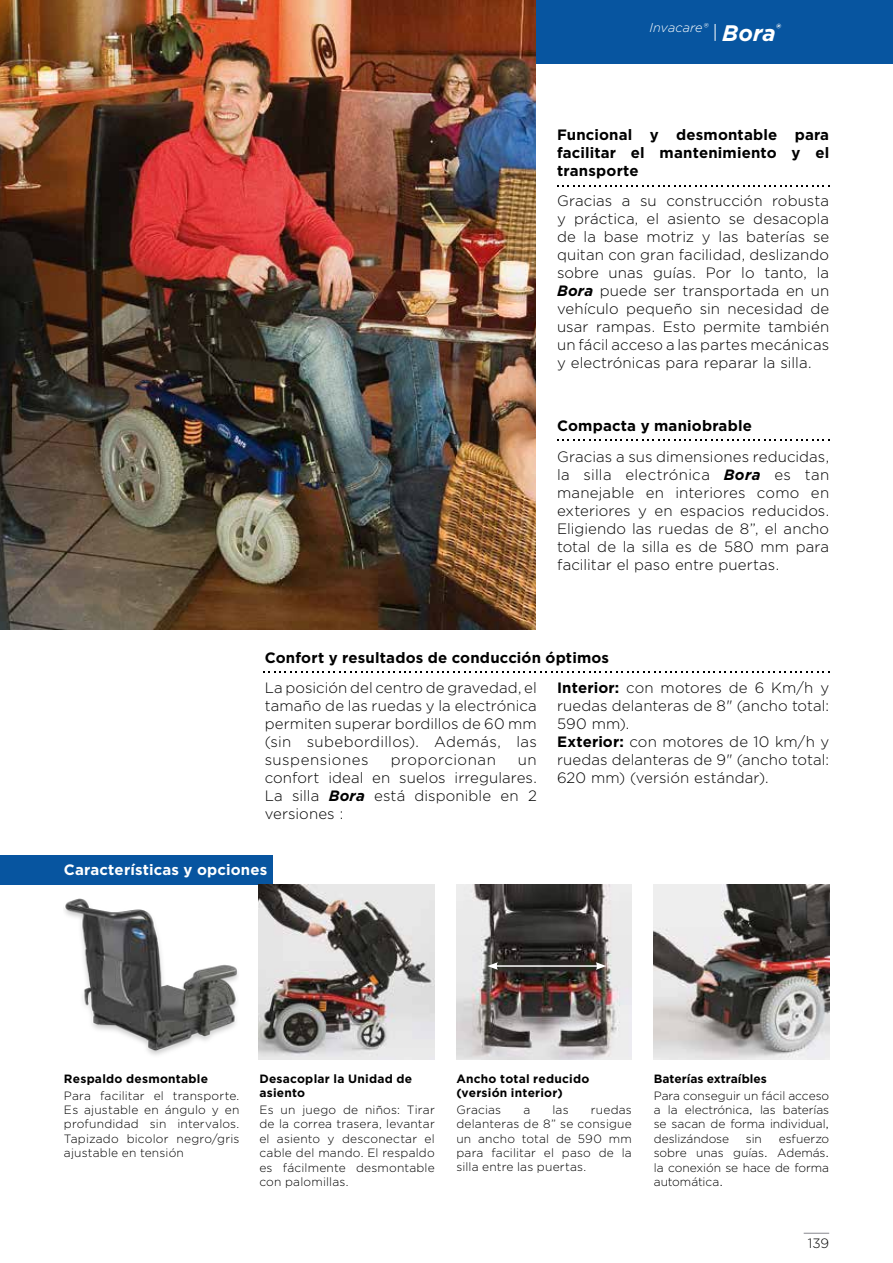
<style>
.page{position:relative;width:893px;height:1263px;background:#fff}
.page>*{position:absolute;margin:0;border:0;box-sizing:border-box;transform-origin:0 0}
.t1{font:300 15px/18px "Gotham";letter-spacing:.01em;color:#000;text-align:justify}
.t2{font:700 15px/18px "Gotham";letter-spacing:.01em;color:#000;text-align:justify}
.t3{font:700 15px "Gotham";letter-spacing:.01em;color:#fff}
.t4{font:300 15px "Gotham";letter-spacing:.04em;color:#000}
.t5{font:300 13.5px "Gotham";color:#000}
.t6{font:italic 300 12.75px "Gotham";letter-spacing:.01em;color:#fff}
.t7{font:300 12px/14.4px "Gotham";letter-spacing:.01em;color:#000;text-align:justify}
.t8{font:700 12px/14.4px "Gotham";letter-spacing:.02em;color:#000}
.t9{font:700 12px "Gotham";color:#000}
.s1{font-weight:700;font-size:22.5px}
.s2{font-weight:700;font-size:13.05px}
.s3{font-weight:700;font-style:italic}
.s4{font-weight:700}
</style>
<div class="page">
<img style="left:64px;top:884px;width:175px;height:171px">
<img style="left:456px;top:884px;width:176px;height:176px">
<img style="left:654px;top:884px;width:175px;height:176px">
<div style="left:536px;top:0;width:357px;height:64px;background:#0755a0"></div>
<div style="left:0;top:855px;width:272px;height:29px;background:#0755a0"></div>
<img style="left:0;top:0;width:536px;height:629px">
<svg style="left:557px;top:186px;width:272px;height:1px"></svg>
<svg style="left:557px;top:439px;width:272px;height:1px"></svg>
<svg style="left:263px;top:671px;width:566px;height:1px"></svg>
<hr style="left:495px;top:965px;width:103px;height:2px;background:#fff">
<svg style="left:487px;top:962px;width:11px;height:8px"></svg>
<svg style="left:596px;top:962px;width:10px;height:8px"></svg>
<svg style="left:715px;top:24px;width:1px;height:17px"></svg>
<img style="left:259px;top:884px;width:175px;height:176px">
<svg style="left:804px;top:1233px;width:25px;height:1px"></svg>
<p class="t6" style="left:650px;top:19px;width:132px">Invacare® <span class="s1">Bora</span><span class="s2">®</span></p>
<p class="t2" style="left:557px;top:125px;width:274px">Funcional y desmontable para facilitar el mantenimiento y el transporte</p>
<p class="t1" style="left:557px;top:192px;width:274px">Gracias a su construcción robusta y práctica, el asiento se desacopla de la base motriz y las baterías se quitan con gran facilidad, deslizando sobre unas guías. Por lo tanto, la <span class="s3">Bora</span> puede ser transportada en un vehículo pequeño sin necesidad de usar rampas. Esto permite también un fácil acceso a las partes mecánicas y electrónicas para reparar la silla.</p>
<p class="t2" style="left:557px;top:417px;width:196px">Compacta y maniobrable</p>
<p class="t1" style="left:557px;top:447px;width:274px">Gracias a sus dimensiones reducidas, la silla electrónica <span class="s3">Bora</span> es tan manejable en interiores como en exteriores y en espacios reducidos.<br>Eligiendo las ruedas de 8”, el ancho total de la silla es de 580 mm para facilitar el paso entre puertas.</p>
<p class="t2" style="left:265px;top:648px;width:346px">Confort y resultados de conducción óptimos</p>
<p class="t1" style="left:265px;top:679px;width:274px">La posición del centro de gravedad, el tamaño de las ruedas y la electrónica permiten superar bordillos de 60 mm (sin subebordillos). Además, las suspensiones</p>
<p class="t4" style="left:391px;top:751px;width:107px">proporcionan</p>
<p class="t1" style="left:265px;top:751px;width:274px;text-indent:253px">un confort ideal en suelos irregulares.<br>La silla <span class="s3">Bora</span> está disponible en 2 versiones :</p>
<p class="t3" style="left:64px;top:860px;width:205px">Características y opciones</p>
<p class="t1" style="left:557px;top:679px;width:274px;text-align:left"><span class="s4">Interior:</span> con motores de 6 Km/h y ruedas delanteras de 8" (ancho total:<br>590 mm).<br><span class="s4">Exterior:</span> con motores de 10 km/h y ruedas delanteras de 9" (ancho total:<br>620 mm) (versión estándar).</p>
<p class="t8" style="left:64px;top:1071px;width:146px">Respaldo desmontable</p>
<p class="t7" style="left:64px;top:1088px;width:177px">Para facilitar el transporte.<br>Es ajustable en ángulo y en profundidad sin intervalos.<br>Tapizado bicolor negro/gris ajustable en tensión</p>
<p class="t8" style="left:259px;top:1071px;width:154px">Desacoplar la Unidad de asiento</p>
<p class="t7" style="left:259px;top:1102px;width:177px">Es un juego de niños: Tirar de la correa trasera, levantar el asiento y desconectar el cable del mando. El respaldo es fácilmente desmontable con palomillas.</p>
<p class="t8" style="left:456px;top:1071px;width:134px">Ancho total reducido (versión interior)</p>
<p class="t7" style="left:456px;top:1102px;width:46px">Gracias</p>
<p class="t7" style="left:523px;top:1102px;width:8px">a</p>
<p class="t7" style="left:552px;top:1102px;width:18px">las</p>
<p class="t7" style="left:456px;top:1102px;width:177px;text-indent:134px">ruedas delanteras de 8” se consigue un ancho total de 590 mm para facilitar el paso de la silla entre las puertas.</p>
<p class="t9" style="left:654px;top:1071px;width:114px">Baterías extraíbles</p>
<p class="t7" style="left:654px;top:1088px;width:177px">Para conseguir un fácil acceso a la electrónica, las baterías se sacan de forma individual, deslizándose</p>
<p class="t7" style="left:654px;top:1131px;width:177px;text-indent:125px">esfuerzo sobre unas guías. Además. la conexión se hace de forma automática.</p>
<p class="t7" style="left:746px;top:1131px;width:18px">sin</p>
<p class="t5" style="left:808px;top:1234px;width:23px">139</p>
</div>
